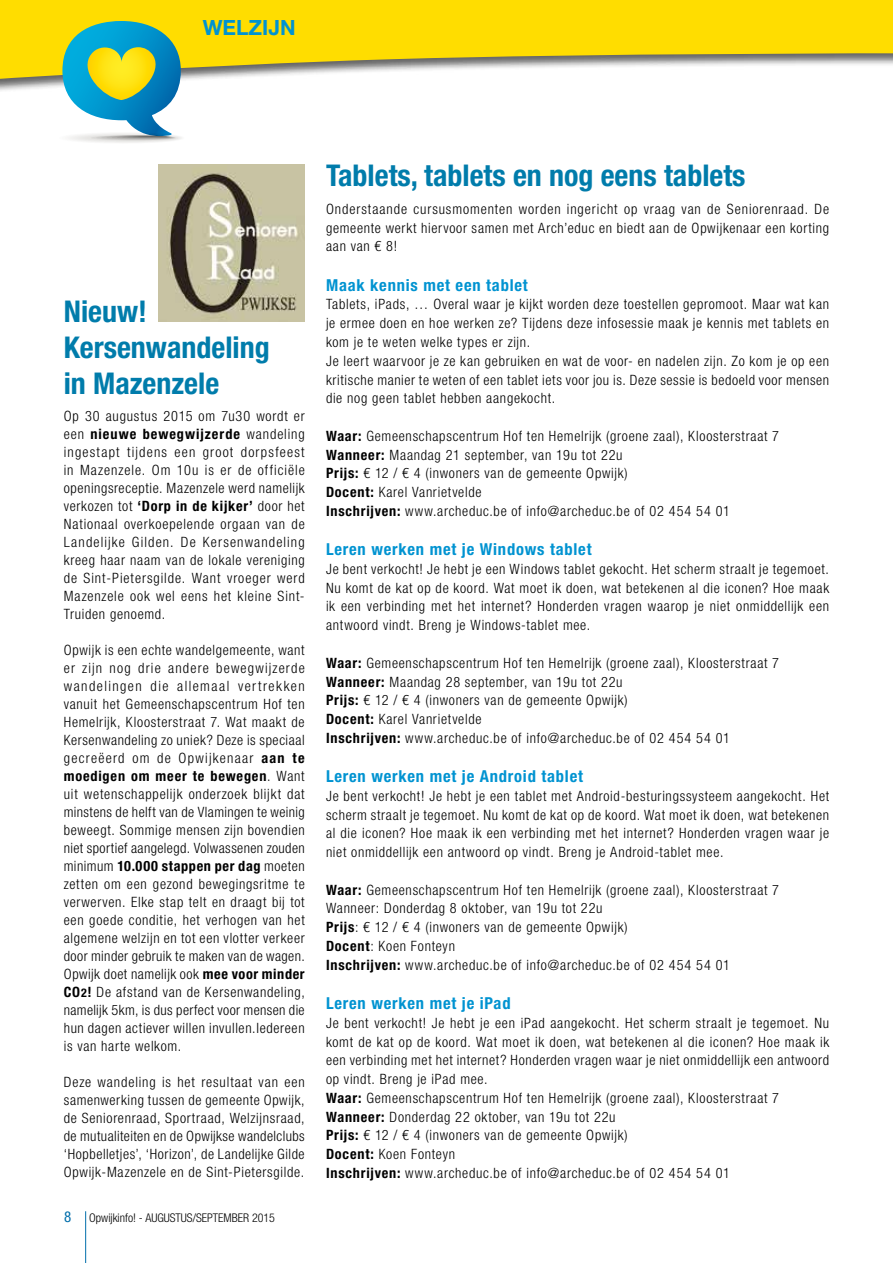
<style>
.page{position:relative;width:893px;height:1263px;background:#fff}
.page>*{position:absolute;margin:0;border:0;box-sizing:border-box;transform-origin:0 0}
.t1{font:700 condensed 30px/36px "Helvetica Neue LT Std";color:#007cab}
.t2{font:700 21px "Helvetica Neue LT Std";color:#0093d1}
.t3{font:700 condensed 16.5px "Helvetica Neue LT Std";letter-spacing:.05em;color:#0093d1}
.t4{font:300 condensed 14.25px/18px "Helvetica Neue LT Std";letter-spacing:.05em;color:#000;text-align:justify}
.t5{font:300 condensed 12px "Helvetica Neue LT Std";color:#000}
.s1{font-weight:700}
.s2{font-weight:700;font-size:12px}
.s3{font-weight:400;font-size:15px;color:#006eab}
.s4{font-style:inherit}
</style>
<div class="page">
<svg style="left:0;top:0;width:892px;height:80px;background:#f3d934"></svg>
<div style="left:62px;top:133px;width:121px;height:10px;background:#fafaf9;border-radius:50%"></div>
<div style="left:68px;top:133px;width:114px;height:10px;background:#f5f5f4;border-radius:50%"></div>
<div style="left:74px;top:134px;width:106px;height:8px;background:#f0f0ef;border-radius:50%"></div>
<svg style="left:62px;top:21px;width:119px;height:120px"></svg>
<img style="left:158px;top:165px;width:147px;height:157px">
<hr style="left:892px;top:0;width:1px;height:93px;background:#000;opacity:.6">
<hr style="left:85px;top:1211px;width:1px;height:52px;background:#006eab">
<h2 class="t2" style="left:203px;top:15px;width:94px">WELZIJN</h2>
<h1 class="t1" style="left:64px;top:293px;width:208px">Nieuw!<br>Kersenwandeling in Mazenzele</h1>
<p class="t4" style="left:64px;top:407px;width:242px">Op 30 augustus 2015 om 7u30 wordt er een <span class="s1">nieuwe bewegwijzerde</span> wandeling ingestapt tijdens een groot dorpsfeest in Mazenzele. Om 10u is er de officiële openingsreceptie. Mazenzele werd namelijk verkozen tot <span class="s1">‘Dorp in de kijker’</span> door het Nationaal overkoepelende orgaan van de Landelijke Gilden. De Kersenwandeling kreeg haar naam van de lokale vereniging de Sint-Pietersgilde. Want vroeger werd Mazenzele ook wel eens het kleine Sint-Truiden genoemd.</p>
<p class="t4" style="left:64px;top:641px;width:243px">Opwijk is een echte wandelgemeente, want er zijn nog drie andere bewegwijzerde wandelingen die allemaal vertrekken vanuit het Gemeenschapscentrum Hof ten Hemelrijk, Kloosterstraat 7. Wat maakt de Kersenwandeling zo uniek? Deze is speciaal gecreëerd om de Opwijkenaar <span class="s1">aan te moedigen om meer te bewegen</span>. Want uit wetenschappelijk onderzoek blijkt dat minstens de helft van de Vlamingen te weinig beweegt. Sommige mensen zijn bovendien niet sportief aangelegd. Volwassenen zouden minimum <span class="s1">10.000 stappen per dag</span> moeten zetten om een gezond bewegingsritme te verwerven. Elke stap telt en draagt bij tot een goede conditie, het verhogen van het algemene welzijn en tot een vlotter verkeer door minder gebruik te maken van de wagen.<br>Opwijk doet namelijk ook <span class="s1">mee voor minder CO</span><span class="s2">2</span><span class="s1">!</span> De afstand van de Kersenwandeling, namelijk 5km, is dus perfect voor mensen die hun dagen actiever willen invullen.Iedereen is van harte welkom.</p>
<p class="t4" style="left:64px;top:1073px;width:242px">Deze wandeling is het resultaat van een samenwerking tussen de gemeente Opwijk, de Seniorenraad, Sportraad, Welzijnsraad, de mutualiteiten en de Opwijkse wandelclubs ‘Hopbelletjes’, ‘Horizon’, de Landelijke Gilde Opwijk-Mazenzele en de Sint-Pietersgilde.</p>
<p class="t5" style="left:64px;top:1211px;width:212px"><span class="s3">8</span> <span class="s4">Opwijkinfo! -</span> AUGUSTUS/SEPTEMBER 2015</p>
<h1 class="t1" style="left:326px;top:157px;width:421px">Tablets, tablets en nog eens tablets</h1>
<p class="t4" style="left:326px;top:199px;width:505px;line-height:18.8px">Onderstaande cursusmomenten worden ingericht op vraag van de Seniorenraad. De gemeente werkt hiervoor samen met Arch’educ en biedt aan de Opwijkenaar een korting aan van € 8!</p>
<p class="t3" style="left:326px;top:275px;width:203px">Maak kennis met een tablet</p>
<p class="t4" style="left:326px;top:295px;width:505px;line-height:18.8px;text-align:left">Tablets, iPads, … Overal waar je kijkt worden deze toestellen gepromoot. Maar wat kan je ermee doen en hoe werken ze? Tijdens deze infosessie maak je kennis met tablets en kom je te weten welke types er zijn.<br>Je leert waarvoor je ze kan gebruiken en wat de voor- en nadelen zijn. Zo kom je op een kritische manier te weten of een tablet iets voor jou is. Deze sessie is bedoeld voor mensen die nog geen tablet hebben aangekocht.</p>
<p class="t4" style="left:326px;top:426px;width:455px;line-height:18.8px;text-align:left"><span class="s1">Waar:</span> Gemeenschapscentrum Hof ten Hemelrijk (groene zaal), Kloosterstraat 7<br><span class="s1">Wanneer:</span> Maandag 21 september, van 19u tot 22u<br><span class="s1">Prijs:</span> € 12 / € 4 (inwoners van de gemeente Opwijk)<br><span class="s1">Docent:</span> Karel Vanrietvelde<br><span class="s1">Inschrijven:</span> www.archeduc.be of info@archeduc.be of 02 454 54 01</p>
<p class="t3" style="left:326px;top:539px;width:267px">Leren werken met je Windows tablet</p>
<p class="t4" style="left:326px;top:559px;width:505px;line-height:18.8px">Je bent verkocht! Je hebt je een Windows tablet gekocht. Het scherm straalt je tegemoet.<br>Nu komt de kat op de koord. Wat moet ik doen, wat betekenen al die iconen? Hoe maak ik een verbinding met het internet? Honderden vragen waarop je niet onmiddellijk een antwoord vindt. Breng je Windows-tablet mee.</p>
<p class="t4" style="left:326px;top:653px;width:455px;line-height:18.8px;text-align:left"><span class="s1">Waar:</span> Gemeenschapscentrum Hof ten Hemelrijk (groene zaal), Kloosterstraat 7<br><span class="s1">Wanneer:</span> Maandag 28 september, van 19u tot 22u<br><span class="s1">Prijs:</span> € 12 / € 4 (inwoners van de gemeente Opwijk)<br><span class="s1">Docent:</span> Karel Vanrietvelde<br><span class="s1">Inschrijven:</span> www.archeduc.be of info@archeduc.be of 02 454 54 01</p>
<p class="t3" style="left:326px;top:766px;width:258px">Leren werken met je Android tablet</p>
<p class="t4" style="left:326px;top:786px;width:505px;line-height:18.8px">Je bent verkocht! Je hebt je een tablet met Android-besturingssysteem aangekocht. Het scherm straalt je tegemoet. Nu komt de kat op de koord. Wat moet ik doen, wat betekenen al die iconen? Hoe maak ik een verbinding met het internet? Honderden vragen waar je niet onmiddellijk een antwoord op vindt. Breng je Android-tablet mee.</p>
<p class="t4" style="left:326px;top:880px;width:455px;line-height:18.8px;text-align:left"><span class="s1">Waar:</span> Gemeenschapscentrum Hof ten Hemelrijk (groene zaal), Kloosterstraat 7<br>Wanneer: Donderdag 8 oktober, van 19u tot 22u<br><span class="s1">Prijs</span>: € 12 / € 4 (inwoners van de gemeente Opwijk)<br><span class="s1">Docent</span>: Koen Fonteyn<br><span class="s1">Inschrijven:</span> www.archeduc.be of info@archeduc.be of 02 454 54 01</p>
<p class="t3" style="left:326px;top:993px;width:186px">Leren werken met je iPad</p>
<p class="t4" style="left:326px;top:1013px;width:505px;line-height:18.8px;text-align:left">Je bent verkocht! Je hebt je een iPad aangekocht. Het scherm straalt je tegemoet. Nu komt de kat op de koord. Wat moet ik doen, wat betekenen al die iconen? Hoe maak ik een verbinding met het internet? Honderden vragen waar je niet onmiddellijk een antwoord op vindt. Breng je iPad mee.<br><span class="s1">Waar:</span> Gemeenschapscentrum Hof ten Hemelrijk (groene zaal), Kloosterstraat 7<br><span class="s1">Wanneer:</span> Donderdag 22 oktober, van 19u tot 22u<br><span class="s1">Prijs:</span> € 12 / € 4 (inwoners van de gemeente Opwijk)<br><span class="s1">Docent:</span> Koen Fonteyn<br><span class="s1">Inschrijven:</span> www.archeduc.be of info@archeduc.be of 02 454 54 01</p>
</div>
